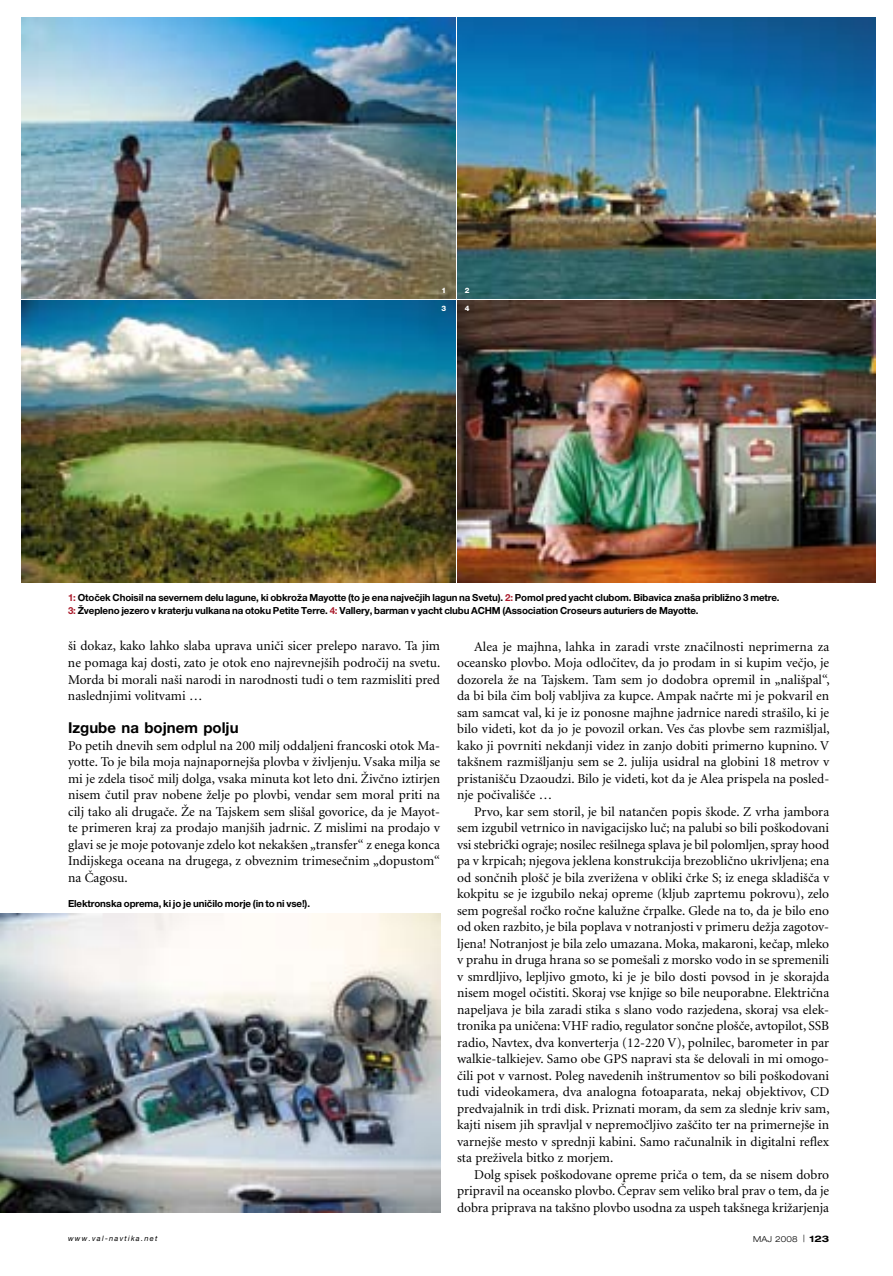
<style>
.page{position:relative;width:893px;height:1276px;background:#fff}
.page>*{position:absolute;margin:0;border:0;box-sizing:border-box;transform-origin:0 0}
.t1{font:700 15px "SS Helvetica Neue";color:#000}
.t2{font:13.5px/16.5px "SS Minion";color:#000;text-align:justify}
.t3{font:700 9.75px/13.5px "SS Helvetica Neue";letter-spacing:-.015em;color:#000}
.t4{font:300 expanded 8.25px "SLO Helvetica Neue";letter-spacing:.025em;color:#000}
.t5{font:italic 7.5px "SS Helvetica Neue";letter-spacing:.165em;color:#000}
.t6{font:800 7.5px "SS Helvetica Neue";color:#fff}
.s1{color:#aa1b2b}
.s2{font-size:10.05px}
.s3{font-weight:700;font-size:9px}
</style>
<div class="page">
<img style="left:457px;top:17px;width:419px;height:282px">
<img style="left:22px;top:17px;width:433px;height:282px">
<img style="left:457px;top:301px;width:419px;height:282px">
<img style="left:22px;top:301px;width:433px;height:282px">
<img style="left:0;top:913px;width:440px;height:299px">
<p class="t6" style="left:441px;top:285px;width:6px">1</p>
<p class="t6" style="left:441px;top:304px;width:6px">3</p>
<p class="t6" style="left:465px;top:285px;width:6px">2</p>
<p class="t6" style="left:465px;top:304px;width:6px">4</p>
<p class="t3" style="left:68px;top:590px;width:713px"><span class="s1">1:</span> Oto~ek Choisil na severnem delu lagune, ki obkroža Mayotte (to je ena najve~jih lagun na Svetu). <span class="s1">2:</span> Pomol pred yacht clubom. Bibavica zna{a približno 3 metre.<br><span class="s1">3:</span> Žvepleno jezero v kraterju vulkana na otoku Petite Terre. <span class="s1">4:</span> Vallery, barman v yacht clubu ACHM (Association Croseurs auturiers de Mayotte.</p>
<p class="t2" style="left:68px;top:638px;width:374px">{i dokaz, kako lahko slaba uprava uni~i sicer prelepo naravo. Ta jim ne pomaga kaj dosti, zato je otok eno najrevnej{ih podro~ij na svetu.<br>Morda bi morali na{i narodi in narodnosti tudi o tem razmisliti pred naslednjimi volitvami …</p>
<p class="t1" style="left:68px;top:718px;width:172px">Izgube na bojnem polju</p>
<p class="t2" style="left:68px;top:737px;width:374px">Po petih dnevih sem odplul na 200 milj oddaljeni francoski otok Ma&shy;yotte. To je bila moja najnapornej{a plovba v `ivljenju. Vsaka milja se mi je zdela tiso~ milj dolga, vsaka minuta kot leto dni. @iv~no iztirjen nisem ~util prav nobene `elje po plovbi, vendar sem moral priti na cilj tako ali druga~e. @e na Tajskem sem sli{al govorice, da je Mayot&shy;te primeren kraj za prodajo manj{ih jadrnic. Z mislimi na prodajo v glavi se je moje potovanje zdelo kot nekak{en „transfer“ z enega konca Indijskega oceana na drugega, z obveznim trimese~nim „dopustom“ na ^agosu.</p>
<p class="t3" style="left:68px;top:896px;width:244px">Elektronska oprema, ki jo je uni~ilo morje (in to ni vse!).</p>
<p class="t2" style="left:457px;top:638px;width:374px;text-indent:17px">Alea je majhna, lahka in zaradi vrste zna~ilnosti neprimerna za oceansko plovbo. Moja odlo~itev, da jo prodam in si kupim ve~jo, je dozorela `e na Tajskem. Tam sem jo dodobra opremil in „nali{pal“, da bi bila ~im bolj vabljiva za kupce. Ampak na~rte mi je pokvaril en sam samcat val, ki je iz ponosne majhne jadrnice naredi stra{ilo, ki je bilo videti, kot da jo je povozil orkan. Ves ~as plovbe sem razmi{ljal, kako ji povrniti nekdanji videz in zanjo dobiti primerno kupnino. V tak{nem razmi{ljanju sem se 2. julija usidral na globini 18 metrov v pristani{~u Dzaoudzi. Bilo je videti, kot da je Alea prispela na posled&shy;nje po~ivali{~e …</p>
<p class="t2" style="left:457px;top:803px;width:374px;text-indent:17px">Prvo, kar sem storil, je bil natan~en popis {kode. Z vrha jambora sem izgubil vetrnico in navigacijsko lu~; na palubi so bili po{kodovani vsi stebri~ki ograje; nosilec re{ilnega splava je bil polomljen, spray hood pa v krpicah; njegova jeklena konstrukcija brezobli~no ukrivljena; ena od son~nih plo{~ je bila zveri`ena v obliki ~rke S; iz enega skladi{~a v kokpitu se je izgubilo nekaj opreme (kljub zaprtemu pokrovu), zelo sem pogre{al ro~ko ro~ne kalu`ne ~rpalke. Glede na to, da je bilo eno od oken razbito, je bila poplava v notranjosti v primeru de`ja zagotov&shy;ljena! Notranjost je bila zelo umazana. Moka, makaroni, ke~ap, mleko v prahu in druga hrana so se pome{ali z morsko vodo in se spremenili v smrdljivo, lepljivo gmoto, ki je je bilo dosti povsod in je skorajda nisem mogel o~istiti. Skoraj vse knjige so bile neuporabne. Elektri~na napeljava je bila zaradi stika s slano vodo razjedena, skoraj vsa elek&shy;tronika pa uni~ena: VHF radio, regulator son~ne plo{~e, avtopilot, SSB radio, Navtex, dva konverterja (12-220 V), polnilec, barometer in par walkie-talkiejev. Samo obe GPS napravi sta {e delovali in mi omogo-~ili pot v varnost. Poleg navedenih in{trumentov so bili po{kodovani tudi videokamera, dva analogna fotoaparata, nekaj objektivov, CD predvajalnik in trdi disk. Priznati moram, da sem za slednje kriv sam, kajti nisem jih spravljal v nepremo~ljivo za{~ito ter na primernej{e in varnej{e mesto v sprednji kabini. Samo ra~unalnik in digitalni reflex sta pre`ivela bitko z morjem.</p>
<p class="t2" style="left:457px;top:1166px;width:374px;text-indent:17px">Dolg spisek po{kodovane opreme pri~a o tem, da se nisem dobro pripravil na oceansko plovbo. ^eprav sem veliko bral prav o tem, da je dobra priprava na tak{no plovbo usodna za uspeh tak{nega kri`arjenja</p>
<p class="t5" style="left:68px;top:1233px;width:91px">www.val-navtika.net</p>
<p class="t4" style="left:753px;top:1233px;width:78px">MAJ 2008 <span class="s2">|</span> <span class="s3">123</span></p>
</div>
